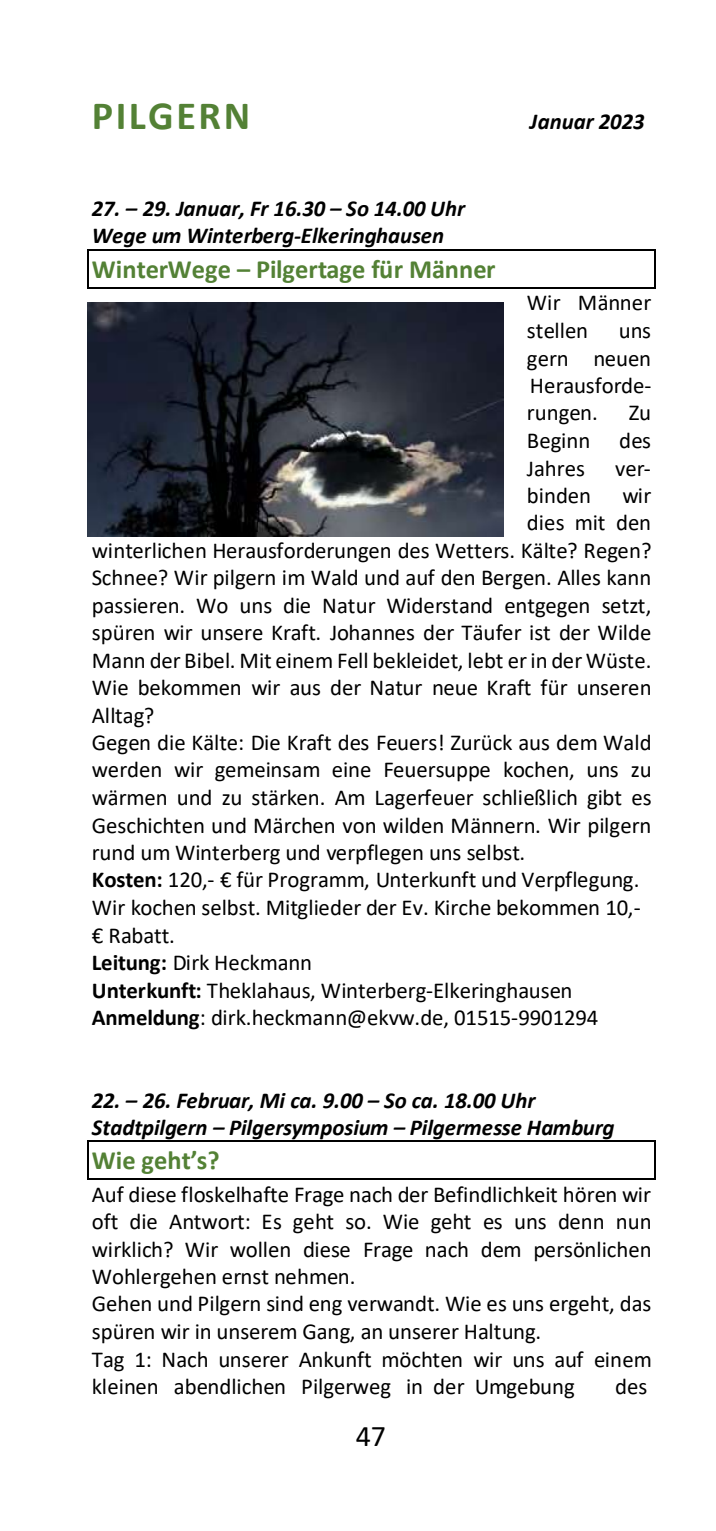
<style>
.page{position:relative;width:716px;height:1531px;background:#fff}
.page>*{position:absolute;margin:0;border:0;box-sizing:border-box;transform-origin:0 0}
.t1{font:700 40.25px "Calibri";letter-spacing:.065em;color:#538135}
.t2{font:30px "Calibri";color:#000}
.t3{font:700 26.5px "Calibri";letter-spacing:.005em;color:#538135}
.t4{font:22.75px/27.5px "Calibri";color:#000}
.t5{font:italic 700 22.75px/27px "Calibri";letter-spacing:-.005em;color:#000}
.s1{font-weight:700}
</style>
<div class="page">
<hr style="left:88px;top:249px;width:567px;height:1px;background:#000">
<hr style="left:88px;top:288px;width:567px;height:1px;background:#000">
<hr style="left:87px;top:250px;width:1px;height:38px;background:#000">
<hr style="left:655px;top:250px;width:1px;height:38px;background:#000">
<hr style="left:88px;top:1140px;width:567px;height:1px;background:#000">
<hr style="left:88px;top:1179px;width:567px;height:1px;background:#000">
<hr style="left:87px;top:1141px;width:1px;height:38px;background:#000">
<hr style="left:655px;top:1141px;width:1px;height:38px;background:#000">
<img style="left:87px;top:303px;width:417px;height:233px">
<h1 class="t1" style="left:92px;top:87px;width:160px">PILGERN</h1>
<p class="t5" style="left:530px;top:107px;width:116px">Januar 2023</p>
<p class="t5" style="left:92px;top:194px;width:375px">27. – 29. Januar, Fr 16.30 – So 14.00 Uhr<br>Wege um Winterberg-Elkeringhausen</p>
<p class="t3" style="left:92px;top:250px;width:405px">WinterWege – Pilgertage für Männer</p>
<p class="t4" style="left:527px;top:289px;width:126px">Wir Männer stellen</p>
<p class="t4" style="left:527px;top:316px;width:126px;text-align:justify;text-indent:92px">uns gern neuen Herausforde&shy;rungen.</p>
<p class="t4" style="left:629px;top:398px;width:24px">Zu</p>
<p class="t4" style="left:527px;top:426px;width:65px">Beginn</p>
<p class="t4" style="left:619px;top:426px;width:33px">des</p>
<p class="t4" style="left:527px;top:454px;width:60px">Jahres</p>
<p class="t4" style="left:615px;top:454px;width:37px">ver-</p>
<p class="t4" style="left:527px;top:481px;width:66px">binden</p>
<p class="t4" style="left:622px;top:481px;width:30px">wir</p>
<p class="t4" style="left:527px;top:508px;width:126px">dies mit den</p>
<p class="t4" style="left:92px;top:536px;width:561px">winterlichen Herausforderungen des Wetters. Kälte? Regen?</p>
<p class="t4" style="left:92px;top:563px;width:561px">Schnee? Wir pilgern im Wald und auf den Bergen. Alles kann</p>
<p class="t4" style="left:92px;top:591px;width:561px">passieren. Wo uns die Natur Widerstand entgegen setzt,</p>
<p class="t4" style="left:92px;top:618px;width:561px">spüren wir unsere Kraft. Johannes der Täufer ist der Wilde</p>
<p class="t4" style="left:92px;top:646px;width:561px">Mann der Bibel. Mit einem Fell bekleidet, lebt er in der Wüste.</p>
<p class="t4" style="left:92px;top:673px;width:561px">Wie bekommen wir aus der Natur neue Kraft für unseren</p>
<p class="t4" style="left:92px;top:701px;width:64px">Alltag?</p>
<p class="t4" style="left:92px;top:728px;width:561px">Gegen die Kälte: Die Kraft des Feuers! Zurück aus dem Wald</p>
<p class="t4" style="left:92px;top:755px;width:561px">werden wir gemeinsam eine Feuersuppe kochen, uns zu</p>
<p class="t4" style="left:92px;top:783px;width:561px">wärmen und zu stärken. Am Lagerfeuer schließlich gibt es</p>
<p class="t4" style="left:92px;top:811px;width:561px">Geschichten und Märchen von wilden Männern. Wir pilgern</p>
<p class="t4" style="left:92px;top:838px;width:435px">rund um Winterberg und verpflegen uns selbst.</p>
<p class="t4" style="left:92px;top:865px;width:549px"><span class="s1">Kosten:</span> 120,- € für Programm, Unterkunft und Verpflegung.</p>
<p class="t4" style="left:92px;top:893px;width:550px">Wir kochen selbst. Mitglieder der Ev. Kirche bekommen 10,-</p>
<p class="t4" style="left:92px;top:921px;width:85px">€ Rabatt.</p>
<p class="t4" style="left:92px;top:948px;width:222px"><span class="s1">Leitung:</span> Dirk Heckmann</p>
<p class="t4" style="left:92px;top:976px;width:482px"><span class="s1">Unterkunft:</span> Theklahaus, Winterberg-Elkeringhausen</p>
<p class="t4" style="left:92px;top:1003px;width:508px"><span class="s1">Anmeldung</span>: dirk.heckmann@ekvw.de, 01515-9901294</p>
<p class="t5" style="left:92px;top:1086px;width:524px">22. – 26. Februar, Mi ca. 9.00 – So ca. 18.00 Uhr<br>Stadtpilgern – Pilgersymposium – Pilgermesse Hamburg</p>
<p class="t3" style="left:92px;top:1141px;width:130px">Wie geht’s?</p>
<p class="t4" style="left:92px;top:1180px;width:562px">Auf diese floskelhafte Frage nach der Befindlichkeit hören wir oft die Antwort: Es geht so. Wie geht es uns denn nun wirklich? Wir wollen diese Frage nach dem persönlichen Wohlergehen ernst nehmen.<br>Gehen und Pilgern sind eng verwandt. Wie es uns ergeht, das spüren wir in unserem Gang, an unserer Haltung.<br>Tag 1: Nach unserer Ankunft möchten wir uns auf einem kleinen abendlichen Pilgerweg in der Umgebung</p>
<p class="t4" style="left:615px;top:1372px;width:34px">des</p>
<h2 class="t2" style="left:356px;top:1415px;width:32px">47</h2>
</div>
